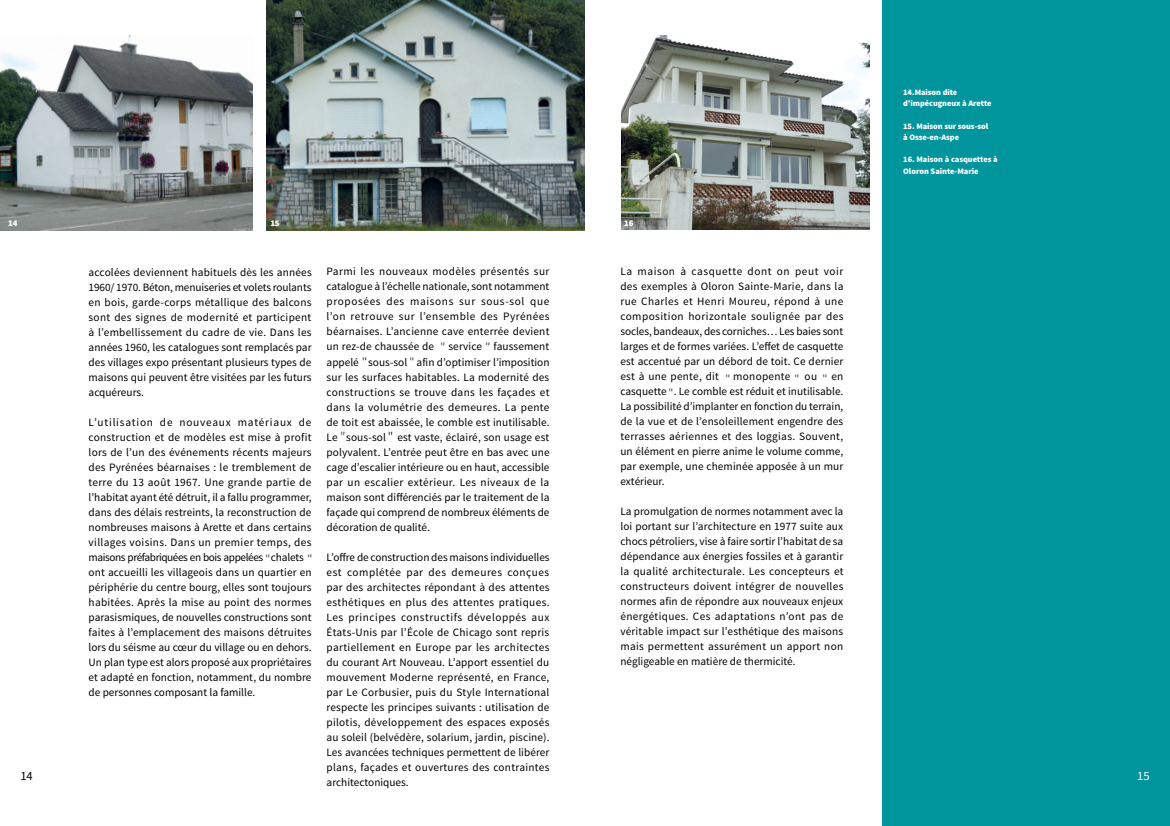
<style>
.page{position:relative;width:1170px;height:826px;background:#fff}
.page>*{position:absolute;margin:0;border:0;box-sizing:border-box;transform-origin:0 0}
.t1{font:12.5px "Source Sans Pro";color:#000}
.t2{font:12.5px "Source Sans Pro";color:#fff}
.t3{font:11.25px/15px "Source Sans Pro";letter-spacing:.005em;color:#000;text-align:justify}
.t4{font:11.25px "Source Sans Pro";letter-spacing:.025em;color:#000}
.t5{font:900 8.75px "Source Sans Pro";color:#fff}
.t6{font:900 8.38px/11.2px "Source Sans Pro";letter-spacing:-.01em;color:#fff}
</style>
<div class="page">
<div style="left:882px;top:0;width:287px;height:826px;background:#00949c"></div>
<img style="left:0;top:35px;width:252px;height:195px">
<img style="left:267px;top:0;width:318px;height:230px">
<img style="left:621px;top:35px;width:248px;height:195px">
<svg style="left:822px;top:374px;width:5px;height:4px"></svg>
<svg style="left:668px;top:388px;width:5px;height:4px"></svg>
<svg style="left:265px;top:554px;width:5px;height:4px"></svg>
<svg style="left:307px;top:554px;width:5px;height:4px"></svg>
<svg style="left:440px;top:342px;width:5px;height:4px"></svg>
<svg style="left:485px;top:342px;width:5px;height:4px"></svg>
<svg style="left:725px;top:374px;width:5px;height:4px"></svg>
<svg style="left:794px;top:374px;width:5px;height:4px"></svg>
<svg style="left:362px;top:357px;width:5px;height:4px"></svg>
<svg style="left:409px;top:357px;width:5px;height:4px"></svg>
<svg style="left:340px;top:431px;width:5px;height:5px"></svg>
<svg style="left:388px;top:431px;width:5px;height:5px"></svg>
<p class="t5" style="left:8px;top:217px;width:11px">14</p>
<p class="t5" style="left:270px;top:217px;width:11px">15</p>
<p class="t5" style="left:624px;top:217px;width:11px">16</p>
<p class="t6" style="left:903px;top:87px;width:90px">14.Maison dite d’impécugneux à Arette</p>
<p class="t6" style="left:903px;top:121px;width:87px">15. Maison sur sous-sol à Osse-en-Aspe</p>
<p class="t6" style="left:903px;top:154px;width:96px">16. Maison à casquettes à<br>Oloron Sainte-Marie</p>
<p class="t3" style="left:620px;top:264px;width:224px">La maison à casquette dont on peut voir des exemples à Oloron Sainte-Marie, dans la rue Charles et Henri Moureu, répond à une composition horizontale soulignée par des socles, bandeaux, des corniches… Les baies sont larges et de formes variées. L’effet de casquette est accentué par un débord de toit. Ce dernier est à une pente, dit</p>
<p class="t3" style="left:326px;top:264px;width:224px">Parmi les nouveaux modèles présentés sur catalogue à l’échelle nationale, sont notamment proposées des maisons sur sous-sol que l’on retrouve sur l’ensemble des Pyrénées béarnaises. L’ancienne cave enterrée devient un rez-de chaussée de</p>
<p class="t3" style="left:89px;top:264px;width:224px">accolées deviennent habituels dès les années 1960/ 1970. Béton, menuiseries et volets roulants en bois, garde-corps métallique des balcons sont des signes de modernité et participent à l’embellissement du cadre de vie. Dans les années 1960, les catalogues sont remplacés par des villages expo présentant plusieurs types de maisons qui peuvent être visitées par les futurs acquéreurs.</p>
<p class="t3" style="left:89px;top:414px;width:224px;text-align:left">L’utilisation de nouveaux matériaux de construction et de modèles est mise à profit lors de l’un des événements récents majeurs des Pyrénées béarnaises : le tremblement de terre du 13 août 1967. Une grande partie de l’habitat ayant été détruit, il a fallu programmer, dans des délais restreints, la reconstruction de nombreuses maisons à Arette et dans certains villages voisins. Dans un premier temps, des maisons préfabriquées en bois appelées chalets ont accueilli les villageois dans un quartier en périphérie du centre bourg, elles sont toujours habitées. Après la mise au point des normes parasismiques, de nouvelles constructions sont faites à l’emplacement des maisons détruites lors du séisme au cœur du village ou en dehors.<br>Un plan type est alors proposé aux propriétaires et adapté en fonction, notamment, du nombre de personnes composant la famille.</p>
<p class="t3" style="left:326px;top:339px;width:224px;text-indent:122px">service faussement appelé sous-sol afin d’optimiser l’imposition sur les surfaces habitables. La modernité des constructions se trouve dans les façades et dans la volumétrie des demeures. La pente de toit est abaissée, le comble est inutilisable.<br>Le sous-sol est vaste, éclairé, son usage est polyvalent. L’entrée peut être en bas avec une cage d’escalier intérieure ou en haut, accessible par un escalier extérieur. Les niveaux de la maison sont différenciés par le traitement de la façade qui comprend de nombreux éléments de décoration de qualité.</p>
<p class="t3" style="left:326px;top:549px;width:224px">L’offre de construction des maisons individuelles est complétée par des demeures conçues par des architectes répondant à des attentes esthétiques en plus des attentes pratiques.<br>Les principes constructifs développés aux États-Unis par l’École de Chicago sont repris partiellement en Europe par les architectes du courant Art Nouveau. L’apport essentiel du mouvement Moderne représenté, en France, par Le Corbusier, puis du Style International respecte les principes suivants : utilisation de pilotis, développement des espaces exposés au soleil (belvédère, solarium, jardin, piscine).<br>Les avancées techniques permettent de libérer plans, façades et ouvertures des contraintes architectoniques.</p>
<p class="t4" style="left:733px;top:369px;width:58px">monopente</p>
<p class="t3" style="left:804px;top:369px;width:14px">ou</p>
<p class="t3" style="left:620px;top:369px;width:224px;text-indent:211px">en casquette . Le comble est réduit et inutilisable.<br>La possibilité d’implanter en fonction du terrain, de la vue et de l’ensoleillement engendre des terrasses aériennes et des loggias. Souvent, un élément en pierre anime le volume comme, par exemple, une cheminée apposée à un mur extérieur.</p>
<p class="t3" style="left:620px;top:504px;width:224px">La promulgation de normes notamment avec la loi portant sur l’architecture en 1977 suite aux chocs pétroliers, vise à faire sortir l’habitat de sa dépendance aux énergies fossiles et à garantir la qualité architecturale. Les concepteurs et constructeurs doivent intégrer de nouvelles normes afin de répondre aux nouveaux enjeux énergétiques. Ces adaptations n’ont pas de véritable impact sur l’esthétique des maisons mais permettent assurément un apport non négligeable en matière de thermicité.</p>
<p class="t1" style="left:20px;top:768px;width:14px">14</p>
<p class="t2" style="left:1136px;top:768px;width:14px">15</p>
</div>
